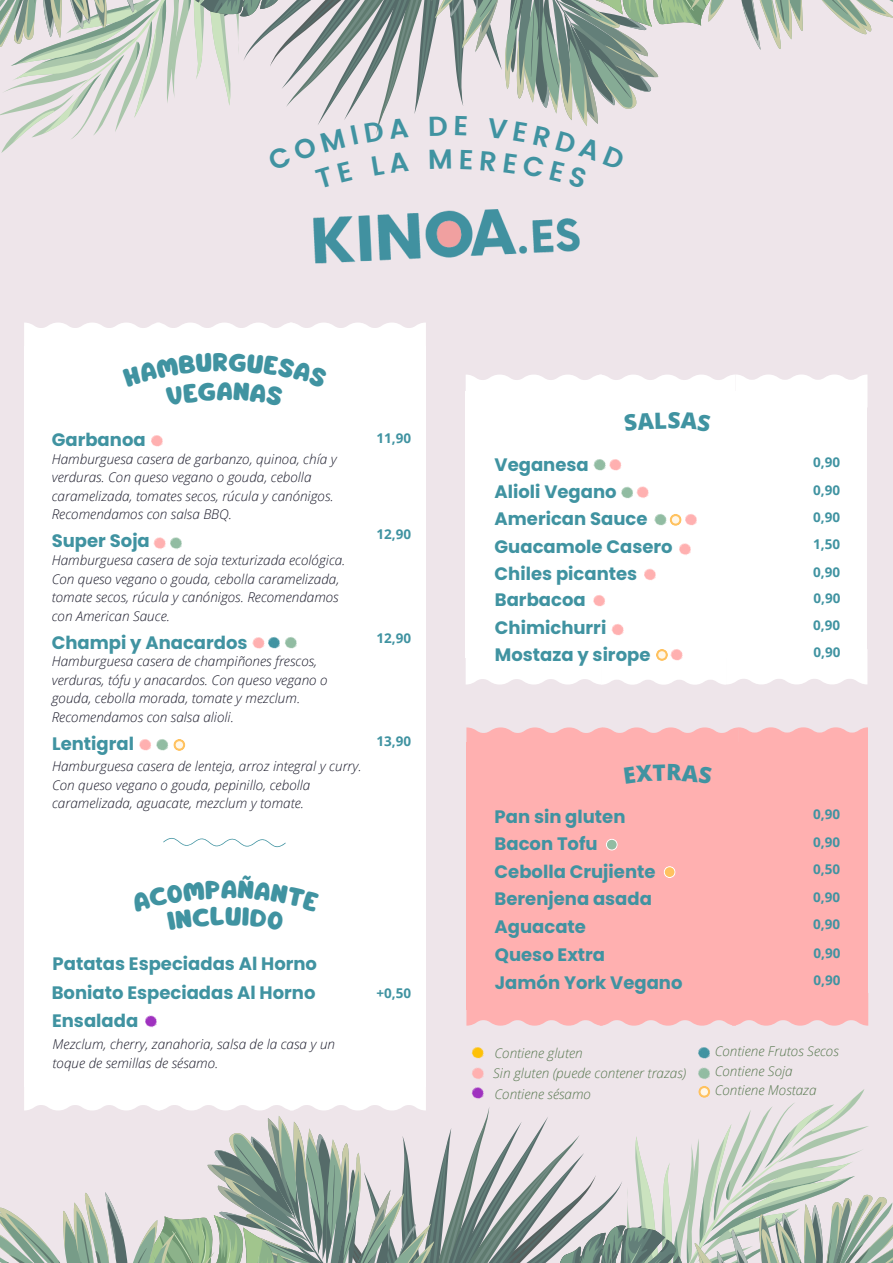
<style>
.page{position:relative;width:893px;height:1263px;background:#fff}
.page>*{position:absolute;margin:0;border:0;box-sizing:border-box;transform-origin:0 0}
.t1{font:22.5px "Mango";color:#4093a1}
.t2{font:700 18px "Poppins";color:#4093a1}
.t3{font:italic 300 13.5px/18.5px "Open Sans";color:#1b1b2b}
.t4{font:italic 300 13.5px "Open Sans";color:#587850}
.t5{font:700 13.5px "Open Sans";color:#4093a1}
</style>
<div class="page">
<div style="left:0;top:0;width:892px;height:1262px;background:#eee5ea"></div>
<div style="left:24px;top:346px;width:402px;height:740px;background:#fff"></div>
<div style="left:466px;top:742px;width:402px;height:268px;background:#ffb0b0"></div>
<svg style="left:466px;top:1010px;width:402px;height:16px"></svg>
<svg style="left:163px;top:838px;width:123px;height:10px"></svg>
<div style="left:465px;top:391px;width:402px;height:267px;background:#fff"></div>
<img style="left:313px;top:209px;width:267px;height:55px">
<svg style="left:151px;top:435px;width:12px;height:12px"></svg>
<svg style="left:154px;top:537px;width:28px;height:12px"></svg>
<svg style="left:253px;top:637px;width:44px;height:12px"></svg>
<svg style="left:606px;top:839px;width:11px;height:11px"></svg>
<svg style="left:664px;top:866px;width:11px;height:12px"></svg>
<svg style="left:145px;top:1015px;width:12px;height:12px"></svg>
<svg style="left:0;top:1047px;width:893px;height:216px"></svg>
<svg style="left:139px;top:739px;width:46px;height:12px"></svg>
<svg style="left:594px;top:459px;width:27px;height:12px"></svg>
<svg style="left:621px;top:486px;width:27px;height:12px"></svg>
<svg style="left:654px;top:514px;width:43px;height:12px"></svg>
<svg style="left:679px;top:543px;width:12px;height:12px"></svg>
<svg style="left:644px;top:569px;width:12px;height:11px"></svg>
<svg style="left:593px;top:595px;width:12px;height:12px"></svg>
<svg style="left:612px;top:624px;width:11px;height:12px"></svg>
<svg style="left:466px;top:649px;width:401px;height:36px"></svg>
<svg style="left:466px;top:727px;width:402px;height:15px"></svg>
<svg style="left:466px;top:374px;width:401px;height:17px"></svg>
<svg style="left:24px;top:323px;width:402px;height:23px;background:#fdfcfc"></svg>
<svg style="left:0;top:0;width:893px;height:189px"></svg>
<h5 class="t2" style="left:52px;top:427px;width:95px">Garbanoa</h5>
<p class="t1" style="left:216px;top:382px;width:18px">A</p>
<h5 class="t3" style="left:52px;top:449px;width:286px">Hamburguesa casera de garbanzo, quinoa, chía y verduras. Con queso vegano o gouda, cebolla caramelizada, tomates secos, rúcula y canónigos.<br>Recomendamos con salsa BBQ.</h5>
<h4 class="t2" style="left:52px;top:528px;width:100px">Super Soja</h4>
<h5 class="t5" style="left:376px;top:428px;width:36px">11,90</h5>
<h5 class="t5" style="left:376px;top:525px;width:36px">12,90</h5>
<h5 class="t3" style="left:52px;top:550px;width:295px">Hamburguesa casera de soja texturizada ecológica.<br>Con queso vegano o gouda, cebolla caramelizada, tomate secos, rúcula y canónigos. Recomendamos con American Sauce.</h5>
<h4 class="t2" style="left:52px;top:630px;width:197px">Champi y Anacardos</h4>
<p class="t5" style="left:376px;top:628px;width:36px">12,90</p>
<p class="t3" style="left:52px;top:652px;width:277px">Hamburguesa casera de champiñones frescos, verduras, tófu y anacardos. Con queso vegano o gouda, cebolla morada, tomate y mezclum.<br>Recomendamos con salsa alioli.</p>
<p class="t2" style="left:52px;top:731px;width:83px">Lentigral</p>
<p class="t3" style="left:52px;top:756px;width:311px">Hamburguesa casera de lenteja, arroz integral y curry.<br>Con queso vegano o gouda, pepinillo, cebolla caramelizada, aguacate, mezclum y tomate.</p>
<p class="t5" style="left:376px;top:732px;width:36px">13,90</p>
<p class="t2" style="left:53px;top:951px;width:266px">Patatas Especiadas Al Horno</p>
<h5 class="t2" style="left:52px;top:979px;width:265px">Boniato Especiadas Al Horno</h5>
<h5 class="t2" style="left:52px;top:1008px;width:88px">Ensalada</h5>
<p class="t3" style="left:53px;top:1034px;width:284px">Mezclum, cherry, zanahoria, salsa de la casa y un toque de semillas de sésamo.</p>
<p class="t5" style="left:376px;top:983px;width:36px">+0,50</p>
<h3 class="t2" style="left:494px;top:452px;width:96px">Veganesa</h3>
<h5 class="t5" style="left:813px;top:453px;width:28px">0,90</h5>
<h4 class="t2" style="left:494px;top:479px;width:124px">Alioli Vegano</h4>
<p class="t5" style="left:813px;top:480px;width:28px">0,90</p>
<h4 class="t2" style="left:494px;top:506px;width:154px">American Sauce</h4>
<h4 class="t5" style="left:813px;top:507px;width:28px">0,90</h4>
<p class="t2" style="left:494px;top:534px;width:180px">Guacamole Casero</p>
<p class="t2" style="left:494px;top:561px;width:144px">Chiles picantes</p>
<h4 class="t5" style="left:813px;top:535px;width:28px">1,50</h4>
<p class="t5" style="left:813px;top:562px;width:28px">0,90</p>
<h3 class="t2" style="left:495px;top:587px;width:92px">Barbacoa</h3>
<h2 class="t5" style="left:813px;top:588px;width:28px">0,90</h2>
<h4 class="t2" style="left:495px;top:615px;width:113px">Chimichurri</h4>
<p class="t5" style="left:813px;top:616px;width:28px">0,90</p>
<p class="t2" style="left:495px;top:642px;width:157px">Mostaza y sirope</p>
<p class="t5" style="left:813px;top:643px;width:28px">0,90</p>
<h4 class="t2" style="left:494px;top:804px;width:132px">Pan sin gluten</h4>
<p class="t5" style="left:813px;top:805px;width:28px">0,90</p>
<h5 class="t2" style="left:494px;top:831px;width:105px">Bacon Tofu</h5>
<p class="t5" style="left:813px;top:832px;width:28px">0,90</p>
<p class="t2" style="left:494px;top:859px;width:162px">Cebolla Crujiente</p>
<h4 class="t5" style="left:813px;top:860px;width:28px">0,50</h4>
<p class="t2" style="left:494px;top:886px;width:159px">Berenjena asada</p>
<p class="t2" style="left:494px;top:914px;width:93px">Aguacate</p>
<p class="t5" style="left:813px;top:887px;width:28px">0,90</p>
<p class="t5" style="left:813px;top:915px;width:28px">0,90</p>
<p class="t2" style="left:495px;top:942px;width:112px">Queso Extra</p>
<h5 class="t5" style="left:813px;top:943px;width:28px">0,90</h5>
<h4 class="t2" style="left:495px;top:970px;width:189px">Jamón York Vegano</h4>
<p class="t5" style="left:813px;top:971px;width:28px">0,90</p>
<p class="t4" style="left:494px;top:1043px;width:90px">Contiene gluten</p>
<p class="t4" style="left:715px;top:1041px;width:125px">Contiene Frutos Secos</p>
<p class="t4" style="left:494px;top:1084px;width:98px">Contiene sésamo</p>
<p class="t4" style="left:493px;top:1064px;width:194px">Sin gluten (puede contener trazas)</p>
<p class="t4" style="left:715px;top:1062px;width:79px">Contiene Soja</p>
<p class="t4" style="left:715px;top:1080px;width:103px">Contiene Mostaza</p>
</div>
